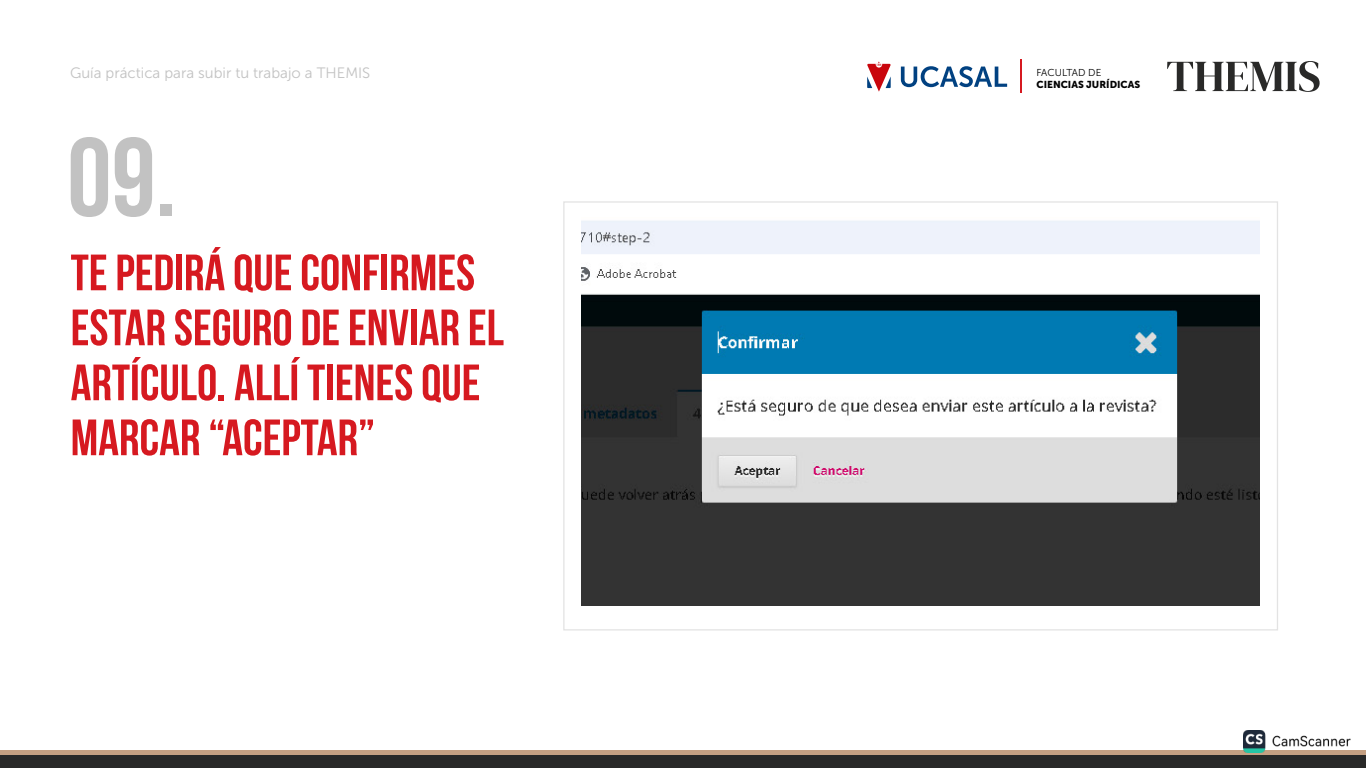
<style>
.page{position:relative;width:1366px;height:768px;background:#fff}
.page>*{position:absolute;margin:0;border:0;box-sizing:border-box;transform-origin:0 0}
.t1{font:700 111.8px "Bebas Neue";color:#c2c2c2}
.t2{font:700 51px/55px "Bebas Neue";color:#d61920}
.t3{font:15px "Museo Sans 300";color:#c2c2c2}
.t4{font:10px "Museo Sans 900";color:#000}
.t5{font:10px "Museo Sans 300";letter-spacing:-.005em;color:#000}
</style>
<div class="page">
<svg style="left:1167px;top:61px;width:153px;height:31px"></svg>
<div style="left:0;top:755px;width:1366px;height:13px;background:#292928"></div>
<hr style="left:0;top:751px;width:1366px;height:4px;background:#c5a082">
<svg style="left:901px;top:66px;width:106px;height:21px"></svg>
<svg style="left:867px;top:62px;width:24px;height:30px"></svg>
<hr style="left:1021px;top:60px;width:1px;height:33px;background:#d61920">
<img style="left:581px;top:221px;width:679px;height:385px">
<img style="left:1243px;top:730px;width:108px;height:23px">
<p class="t3" style="left:70px;top:64px;width:302px">Guía práctica para subir tu trabajo a THEMIS</p>
<h1 class="t1" style="left:67px;top:116px;width:111px">09.</h1>
<p class="t2" style="left:71px;top:245px;width:435px">TE PEDIRÁ QUE CONFIRMES<br>ESTAR SEGURO DE ENVIAR EL<br>ARTÍCULO. ALLÍ TIENES QUE<br>MARCAR “ACEPTAR”</p>
<p class="t5" style="left:1036px;top:67px;width:66px">FACULTAD DE</p>
<p class="t4" style="left:1036px;top:79px;width:105px">CIENCIAS JURÍDICAS</p>
</div>
